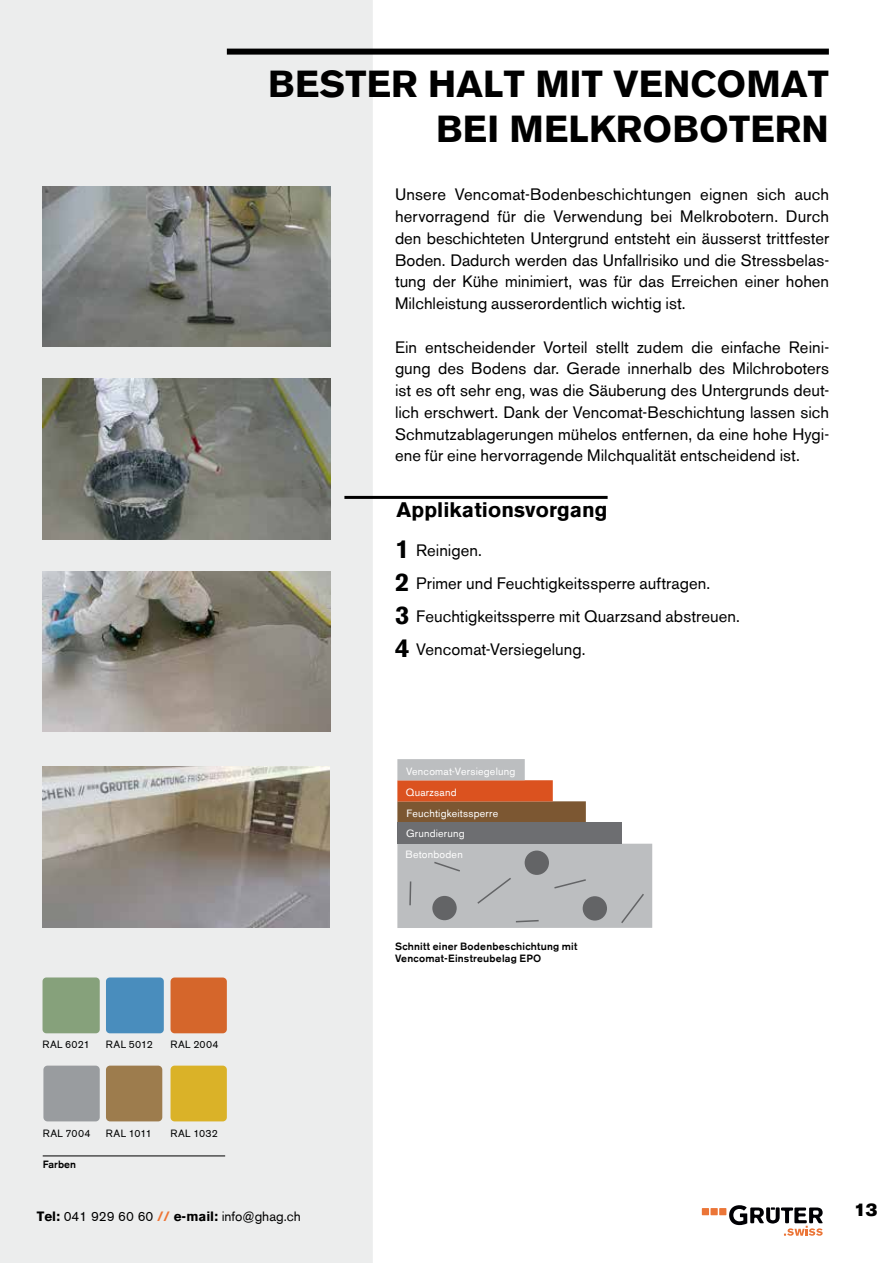
<style>
.page{position:relative;width:893px;height:1263px;background:#fff}
.page>*{position:absolute;margin:0;border:0;box-sizing:border-box;transform-origin:0 0}
.t1{font:700 37.5px/45px "Akzidenz Grotesk BE";letter-spacing:.005em;color:#000;text-align:right}
.t2{font:700 21px "Akzidenz Grotesk BE";letter-spacing:.005em;color:#000}
.t3{font:18px "Akzidenz Grotesk BE Super";color:#000}
.t4{font:16.5px/21.8px "Akzidenz Grotesk BE";letter-spacing:.005em;color:#000101;text-align:justify}
.t5{font:13.5px "Akzidenz Grotesk BE";color:#000}
.t6{font:10.5px/20.9px "Akzidenz Grotesk BE";letter-spacing:.02em;color:#fff}
.t7{font:500 10.5px/12px "Akzidenz Grotesk BE";letter-spacing:.02em;color:#000101}
.t8{font:10.5px "Akzidenz Grotesk BE";letter-spacing:.025em;color:#000101}
.t9{font:500 10.5px "Akzidenz Grotesk BE";color:#000}
.s1{font-weight:700;font-size:25.5px}
.s2{font-weight:700}
.s3{font-weight:700;color:#ee7435}
</style>
<div class="page">
<div style="left:0;top:0;width:373px;height:1263px;background:#eceded"></div>
<div style="left:719px;top:1208px;width:7px;height:7px;background:#eb7537"></div>
<div style="left:710px;top:1208px;width:8px;height:7px;background:#eb7537"></div>
<div style="left:702px;top:1208px;width:7px;height:7px;background:#eb7537"></div>
<svg style="left:729px;top:1205px;width:94px;height:31px"></svg>
<img style="left:43px;top:767px;width:287px;height:160px">
<img style="left:43px;top:379px;width:287px;height:160px">
<img style="left:43px;top:571px;width:287px;height:161px">
<img style="left:43px;top:186px;width:287px;height:161px">
<hr style="left:43px;top:1156px;width:182px;height:1px;background:#000">
<div style="left:43px;top:977px;width:57px;height:56px;background:#86a17b;border-radius:4px"></div>
<div style="left:106px;top:977px;width:58px;height:56px;background:#498dbd;border-radius:4px"></div>
<div style="left:171px;top:977px;width:56px;height:56px;background:#d5662b;border-radius:4px"></div>
<div style="left:43px;top:1065px;width:57px;height:56px;background:#999c9f;border-radius:4px"></div>
<div style="left:106px;top:1065px;width:56px;height:56px;background:#9d7c4d;border-radius:4px"></div>
<div style="left:171px;top:1065px;width:56px;height:56px;background:#dab228;border-radius:4px"></div>
<div style="left:397px;top:844px;width:255px;height:84px;background:#bcbec0"></div>
<div style="left:397px;top:801px;width:189px;height:22px;background:#7c5732"></div>
<svg style="left:409px;top:861px;width:235px;height:62px"></svg>
<div style="left:397px;top:823px;width:224px;height:21px;background:#6d6e71"></div>
<div style="left:397px;top:780px;width:156px;height:21px;background:#db521f"></div>
<div style="left:397px;top:759px;width:128px;height:21px;background:#bcbec0"></div>
<div style="left:525px;top:850px;width:24px;height:25px;background:#636466;border-radius:50%"></div>
<div style="left:432px;top:896px;width:25px;height:24px;background:#636466;border-radius:50%"></div>
<div style="left:227px;top:49px;width:602px;height:6px;background:#000"></div>
<hr style="left:344px;top:496px;width:264px;height:3px;background:#000">
<h1 class="t1" style="left:268px;top:61px;width:562px">BESTER HALT MIT VENCOMAT<br>BEI MELKROBOTERN</h1>
<p class="t4" style="left:395px;top:184px;width:436px">Unsere Vencomat-Bodenbeschichtungen eignen sich auch hervorragend für die Verwendung bei Melkrobotern. Durch den beschichteten Untergrund entsteht ein äusserst trittfester Boden. Dadurch werden das Unfallrisiko und die Stressbelas&shy;tung der Kühe minimiert, was für das Erreichen einer hohen Milchleistung ausserordentlich wichtig ist.</p>
<p class="t4" style="left:395px;top:336px;width:436px">Ein entscheidender Vorteil stellt zudem die einfache Reini&shy;gung des Bodens dar. Gerade innerhalb des Milchroboters ist es oft sehr eng, was die Säuberung des Untergrunds deut&shy;lich erschwert. Dank der Vencomat-Beschichtung lassen sich Schmutzablagerungen mühelos entfernen, da eine hohe Hygi&shy;ene für eine hervorragende Milchqualität entscheidend ist.</p>
<p class="t2" style="left:397px;top:497px;width:212px">Applikationsvorgang</p>
<p class="t4" style="left:395px;top:534px;width:346px;line-height:33px;text-align:left"><span class="s1">1</span> Reinigen.<br><span class="s1">2</span> Primer und Feuchtigkeitssperre auftragen.<br><span class="s1">3</span> Feuchtigkeitssperre mit Quarzsand abstreuen.<br><span class="s1">4</span> Vencomat-Versiegelung.</p>
<p class="t8" style="left:43px;top:1038px;width:49px">RAL 6021</p>
<p class="t8" style="left:106px;top:1038px;width:48px">RAL 5012</p>
<p class="t8" style="left:171px;top:1038px;width:50px">RAL 2004</p>
<p class="t8" style="left:43px;top:1127px;width:49px">RAL 7004</p>
<p class="t8" style="left:106px;top:1127px;width:47px">RAL 1011</p>
<p class="t8" style="left:171px;top:1127px;width:49px">RAL 1032</p>
<p class="t9" style="left:43px;top:1158px;width:35px">Farben</p>
<p class="t5" style="left:37px;top:1209px;width:266px"><span class="s2">Tel:</span> 041 929 60 60 <span class="s3">//</span> <span class="s2">e-mail:</span> info@ghag.ch</p>
<p class="t6" style="left:406px;top:760px;width:111px">Vencomat-Versiegelung</p>
<p class="t6" style="left:406px;top:782px;width:52px">Quarzsand</p>
<p class="t6" style="left:406px;top:802px;width:93px">Feuchtigkeitssperre</p>
<p class="t6" style="left:406px;top:823px;width:61px">Grundierung<br>Betonboden</p>
<p class="t7" style="left:395px;top:940px;width:184px">Schnitt einer Bodenbeschichtung mit<br>Vencomat-Einstreubelag EPO</p>
<p class="t3" style="left:854px;top:1199px;width:25px">13</p>
</div>
